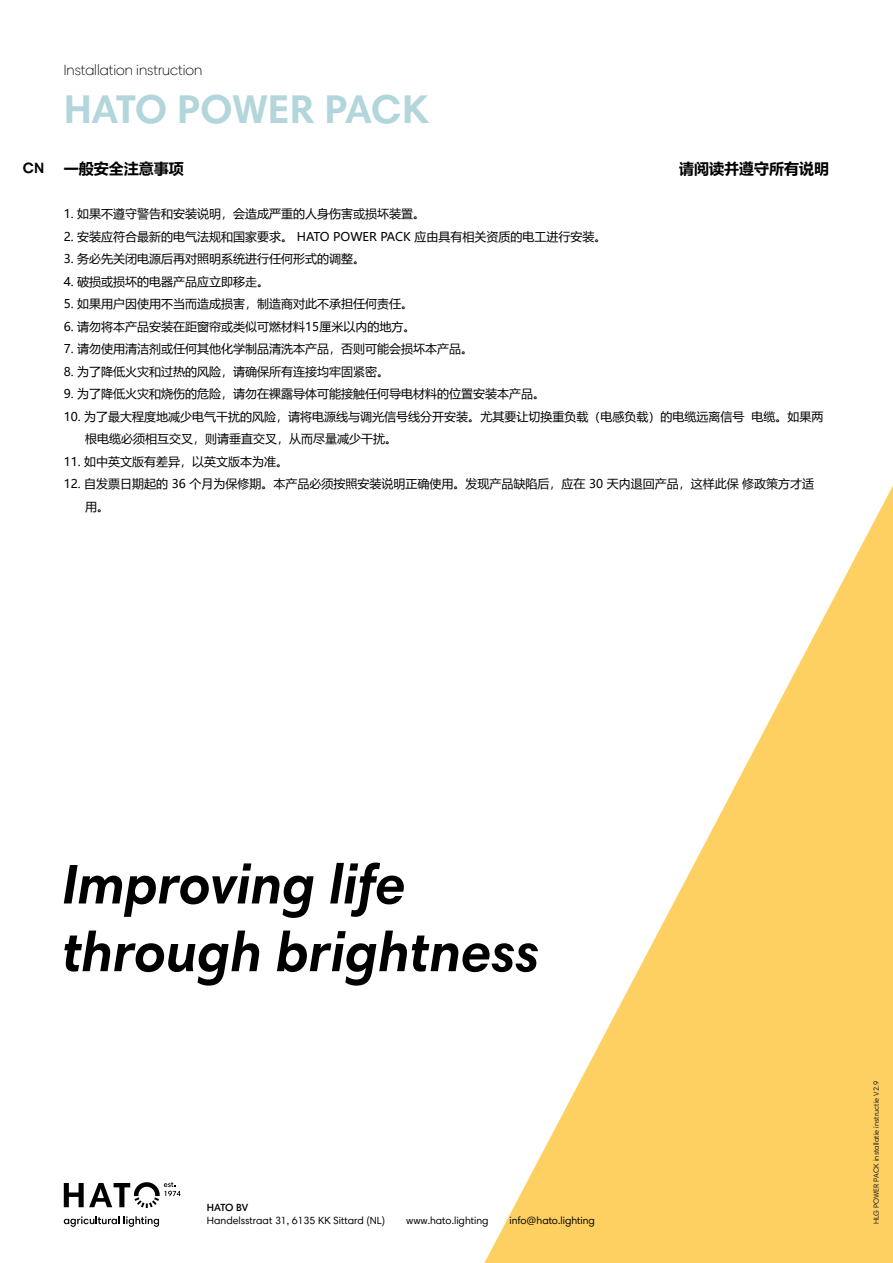
<style>
.page{position:relative;width:893px;height:1263px;background:#fff}
.page>*{position:absolute;margin:0;border:0;box-sizing:border-box;transform-origin:0 0}
.t1{font:700 40.5px "Harmonia Sans Std";letter-spacing:-.005em;color:#b2d6db}
.t2{font:300 15px "Harmonia Sans Std";color:#000}
.t3{font:700 15px "Microsoft Ya Hei UI";color:#000}
.t4{font:700 15px "Harmonia Sans Std";color:#000}
.t5{font:12px/22.5px "Microsoft Ya Hei UI";color:#000}
.t6{font:10.5px "Harmonia Sans Std";color:#000}
.t7{font:600 10.5px "Harmonia Sans Std";letter-spacing:-.02em;color:#000}
.t8{font:7.5px "Harmonia Sans Std";color:#1c1c1c}
</style>
<div class="page">
<svg style="left:64px;top:1216px;width:95px;height:11px"></svg>
<svg style="left:64px;top:1182px;width:117px;height:26px"></svg>
<svg style="left:484px;top:486px;width:409px;height:777px;fill:#fed062"></svg>
<svg style="left:64px;top:863px;width:250px;height:55px"></svg>
<svg style="left:330px;top:862px;width:74px;height:55px"></svg>
<svg style="left:64px;top:930px;width:195px;height:56px"></svg>
<svg style="left:277px;top:930px;width:261px;height:56px"></svg>
<p class="t2" style="left:64px;top:61px;width:140px">Installation instruction</p>
<h1 class="t1" style="left:64px;top:84px;width:366px">HATO POWER PACK</h1>
<p class="t4" style="left:23px;top:158px;width:23px">CN</p>
<p class="t3" style="left:64px;top:158px;width:121px">一般安全注意事项</p>
<p class="t3" style="left:679px;top:158px;width:151px">请阅读并遵守所有说明</p>
<p class="t5" style="left:64px;top:202px;width:363px">1. 如果不遵守警告和安装说明，会造成严重的人身伤害或损坏装置。</p>
<p class="t5" style="left:64px;top:225px;width:544px">2. 安装应符合最新的电气法规和国家要求。 HATO POWER PACK 应由具有相关资质的电工进行安装。</p>
<p class="t5" style="left:64px;top:247px;width:303px">3. 务必先关闭电源后再对照明系统进行任何形式的调整。</p>
<p class="t5" style="left:64px;top:270px;width:207px">4. 破损或损坏的电器产品应立即移走。</p>
<p class="t5" style="left:64px;top:292px;width:351px">5. 如果用户因使用不当而造成损害，制造商对此不承担任何责任。</p>
<p class="t5" style="left:64px;top:315px;width:353px">6. 请勿将本产品安装在距窗帘或类似可燃材料15厘米以内的地方。</p>
<p class="t5" style="left:64px;top:337px;width:411px">7. 请勿使用清洁剂或任何其他化学制品清洗本产品，否则可能会损坏本产品。</p>
<p class="t5" style="left:64px;top:360px;width:327px">8. 为了降低火灾和过热的风险，请确保所有连接均牢固紧密。</p>
<p class="t5" style="left:64px;top:382px;width:483px">9. 为了降低火灾和烧伤的危险，请勿在裸露导体可能接触任何导电材料的位置安装本产品。</p>
<p class="t5" style="left:85px;top:405px;width:740px;text-indent:-21px">10. 为了最大程度地减少电气干扰的风险，请将电源线与调光信号线分开安装。尤其要让切换重负载（电感负载）的电缆远离信号 电缆。如果两根电缆必须相互交叉，则请垂直交叉，从而尽量减少干扰。</p>
<p class="t5" style="left:64px;top:450px;width:226px">11. 如中英文版有差异，以英文版本为准。</p>
<p class="t5" style="left:85px;top:472px;width:731px;text-indent:-21px">12. 自发票日期起的 36 个月为保修期。本产品必须按照安装说明正确使用。发现产品缺陷后，应在 30 天内退回产品，这样此保 修政策方才适用。</p>
<p class="t7" style="left:207px;top:1201px;width:43px">HATO BV</p>
<p class="t6" style="left:207px;top:1213px;width:180px">Handelsstraat 31, 6135 KK Sittard (NL)</p>
<p class="t6" style="left:406px;top:1213px;width:84px">www.hato.lighting</p>
<p class="t6" style="left:509px;top:1213px;width:87px">info@hato.lighting</p>
<p class="t8" style="left:872px;top:1224px;width:145px;rotate:-90deg">HLG POWER PACK installatie instructie V2.9</p>
</div>
